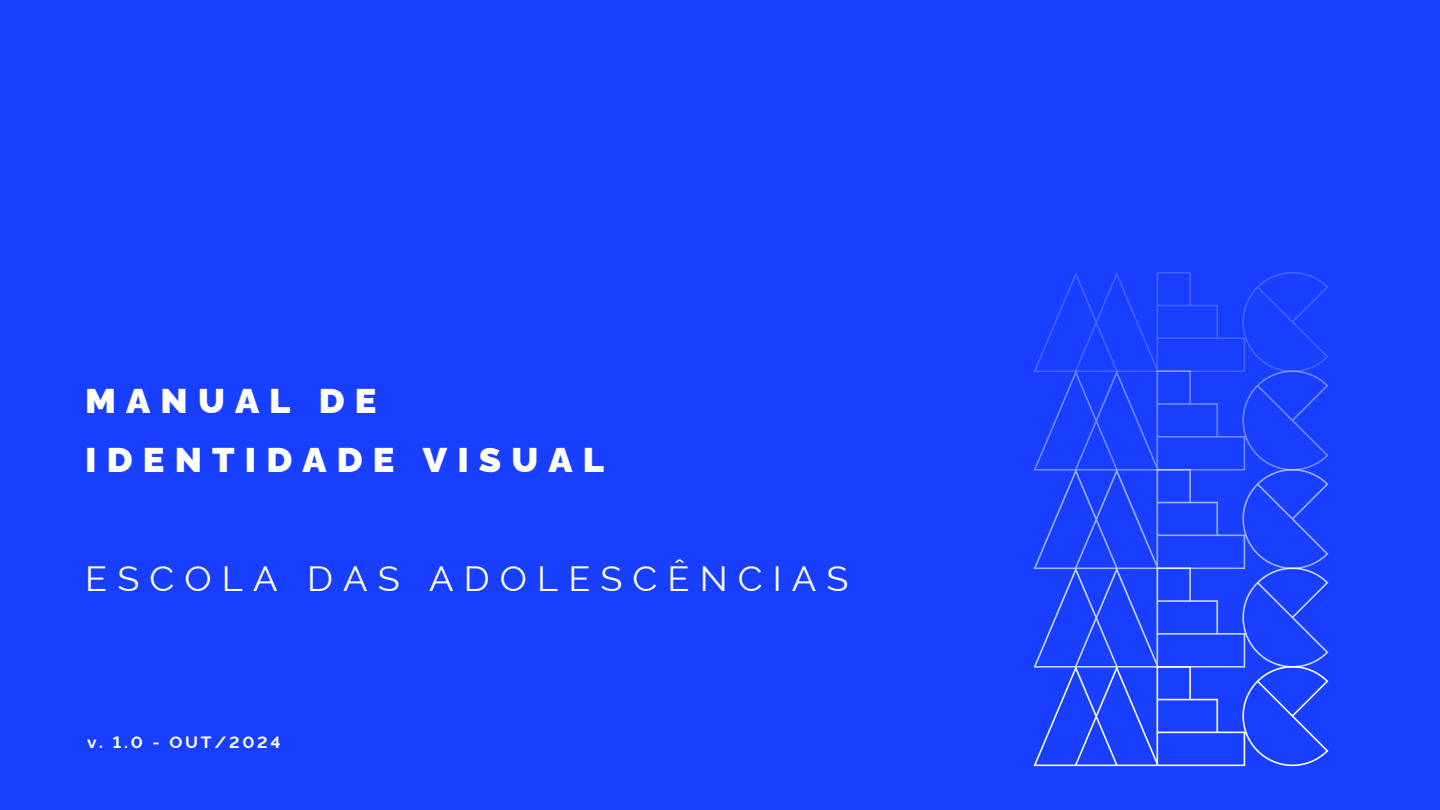
<style>
.page{position:relative;width:1440px;height:810px;background:#183eff}
.page>*{position:absolute;margin:0;border:0;box-sizing:border-box;transform-origin:0 0}
.t1{font:900 34.35px/59.3px "Rawline";letter-spacing:.28em;color:#fff;scale:1.05 1}
.t2{font:34.35px "Rawline";letter-spacing:.28em;color:#fff;scale:1.05 1}
.t3{font:700 16.35px "Rawline";letter-spacing:.16em;color:#fff;scale:1.05 1}
</style>
<div class="page">
<svg style="left:1033px;top:272px;width:295px;height:494px"></svg>
<p class="t1" style="left:85px;top:368px;width:495px">MANUAL DE<br>IDENTIDADE VISUAL</p>
<p class="t2" style="left:85px;top:552px;width:728px">ESCOLA DAS ADOLESCÊNCIAS</p>
<p class="t3" style="left:87px;top:730px;width:186px">v. 1.0 - OUT/2024</p>
</div>
